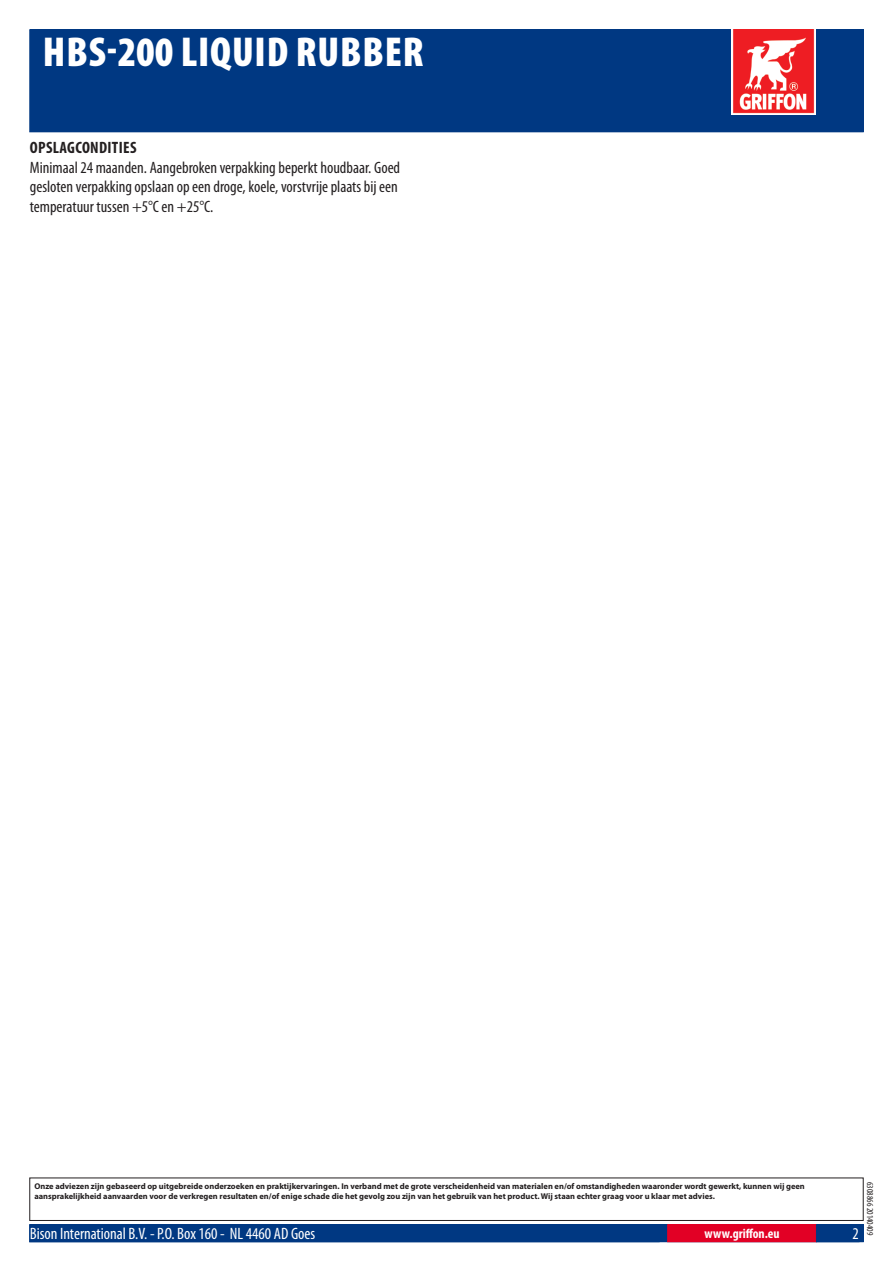
<style>
.page{position:relative;width:893px;height:1263px;background:#fff}
.page>*{position:absolute;margin:0;border:0;box-sizing:border-box;transform-origin:0 0}
.PageHeader{font:900 condensed 42px "Myriad Pro";letter-spacing:.02em;color:#fff}
.Regular{font:condensed 16.5px/19.8px "Myriad Pro";color:#231f20}
.ContactData{font:condensed 16.5px "Myriad Pro";color:#fff}
.t1{font:700 condensed 16.5px "Myriad Pro";letter-spacing:.02em;color:#231f20}
.URL{font:700 condensed 13.5px "Myriad Pro";color:#fff}
.Revisie{font:condensed 9px "Myriad Pro";color:#231f20}
.Disclaimer{font:700 8.4px/10.1px "Myriad Pro";color:#231f20}
</style>
<div class="page">
<div style="left:30px;top:30px;width:833px;height:102px;background:#003882"></div>
<img style="left:731px;top:30px;width:85px;height:85px">
<div style="left:29px;top:1177px;width:835px;height:44px;border:1px solid #231f20"></div>
<div style="left:30px;top:1225px;width:833px;height:17px;background:#003882"></div>
<div style="left:29px;top:1224px;width:835px;height:18px;border:1px solid #003882"></div>
<div style="left:668px;top:1225px;width:148px;height:17px;background:#e20025"></div>
<div style="left:667px;top:1224px;width:150px;height:18px;border:1px solid #e20025"></div>
<p class="PageHeader" style="left:43px;top:25px;width:379px">HBS-200 LIQUID RUBBER</p>
<p class="t1" style="left:30px;top:137px;width:9px">Opsl</p>
<p class="t1" style="left:60px;top:137px;width:77px">agcondities</p>
<p class="Regular" style="left:30px;top:157px;width:372px">Minimaal 24 maanden. Aangebroken verpakking beperkt houdbaar. Goed gesloten verpakking opslaan op een droge, koele, vorstvrije plaats bij een temperatuur tussen +5°C en +25°C.</p>
<p class="Disclaimer" style="left:34px;top:1181px;width:772px">Onze adviezen zijn gebaseerd op uitgebreide onderzoeken en praktijkervaringen. In verband met de grote verscheidenheid van materialen en/of omstandigheden waaronder wordt gewerkt, kunnen wij geen aansprakelijkheid aanvaarden voor de verkregen resultaten en/of enige schade die het gevolg zou zijn van het gebruik van het product. Wij staan echter graag voor u klaar met advies.</p>
<p class="ContactData" style="left:30px;top:1224px;width:287px">Bison International B.V. - P.O. Box 1 60 - NL 4460 AD Goes</p>
<p class="URL" style="left:704px;top:1225px;width:77px">www.griffon.eu</p>
<p class="Revisie" style="left:875px;top:1182px;width:55px;rotate:90deg">6308866 201 40409</p>
</div>
